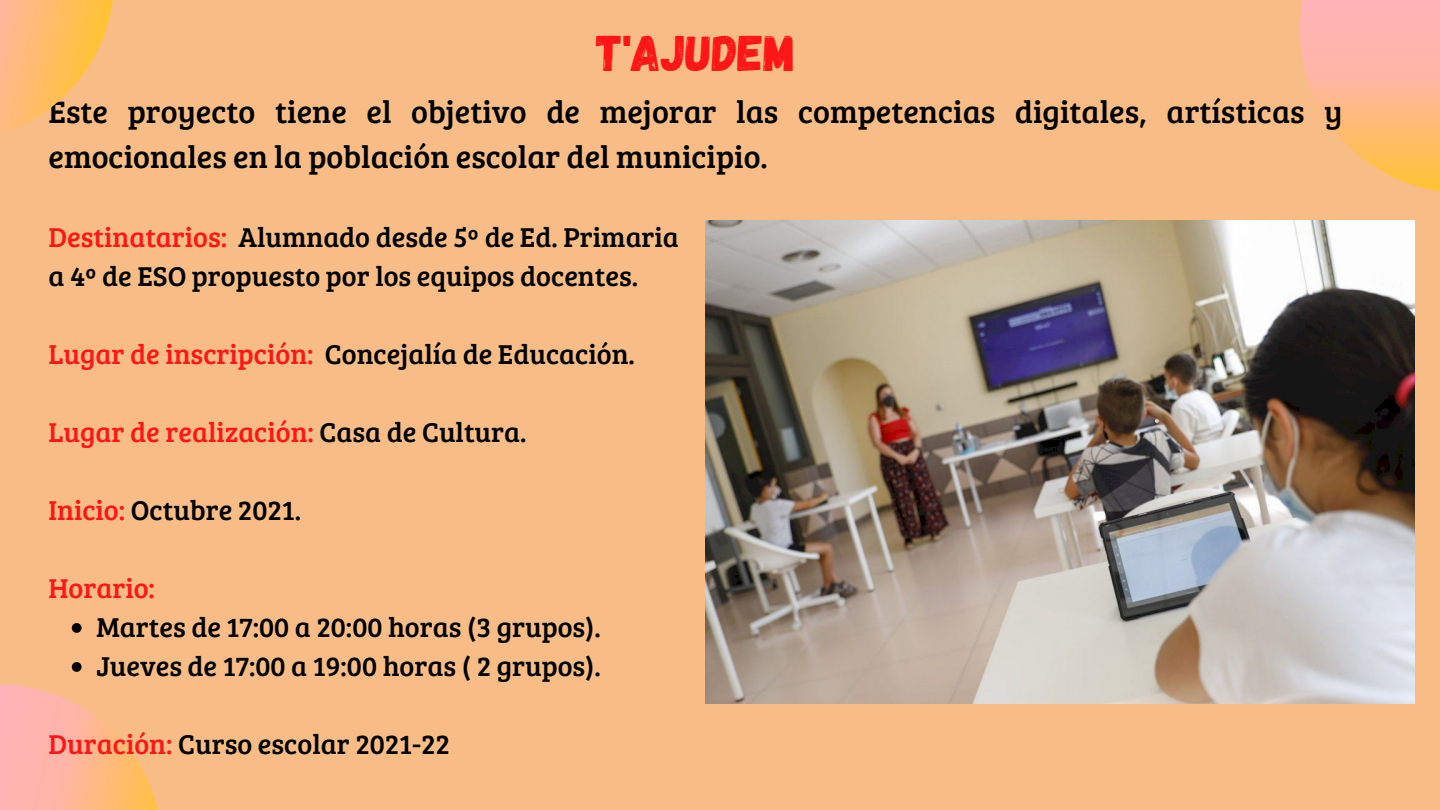
<style>
.page{position:relative;width:1440px;height:810px;background:#f8bd86}
.page>*{position:absolute;margin:0;border:0;box-sizing:border-box;transform-origin:0 0}
.t1{font:50px "Gagalin";color:#ff1616}
.t2{font:32px/44.2px "Bree Serif";color:#000}
.t3{font:28.2px/39px "Bree Serif";color:#000}
.t4{font:28.2px "Bree Serif";color:#ff1616}
.s1{color:#ff1616}
.s2{color:#000}
</style>
<div class="page">
<img style="left:706px;top:220px;width:708px;height:484px">
<svg style="left:1300px;top:0;width:140px;height:191px"></svg>
<svg style="left:72px;top:623px;width:10px;height:10px"></svg>
<svg style="left:0;top:662px;width:158px;height:148px"></svg>
<svg style="left:0;top:0;width:113px;height:131px"></svg>
<p class="t1" style="left:596px;top:21px;width:200px">T'AJUDEM</p>
<p class="t2" style="left:49px;top:88px;width:1296px">Este proyecto tiene el objetivo de mejorar las competencias digitales, artísticas y emocionales en la población escolar del municipio.</p>
<p class="t3" style="left:49px;top:217px;width:632px"><span class="s1">Destinatarios:</span> Alumnado desde 5º de Ed. Primaria a 4º de ESO propuesto por los equipos docentes.</p>
<p class="t3" style="left:49px;top:334px;width:588px"><span class="s1">Lugar de inscripción:</span> Concejalía de Educación.</p>
<p class="t4" style="left:49px;top:412px;width:480px">Lugar de realización: <span class="s2">Casa de Cultura.</span></p>
<p class="t3" style="left:49px;top:490px;width:254px"><span class="s1">Inicio:</span> Octubre 2021.</p>
<p class="t4" style="left:49px;top:568px;width:108px">Horario:</p>
<p class="t3" style="left:96px;top:607px;width:506px">Martes de 17:00 a 20:00 horas (3 grupos).</p>
<p class="t3" style="left:96px;top:646px;width:506px">Jueves de 17:00 a 19:00 horas ( 2 grupos).</p>
<p class="t3" style="left:49px;top:724px;width:403px"><span class="s1">Duración:</span> Curso escolar 2021-22</p>
</div>
